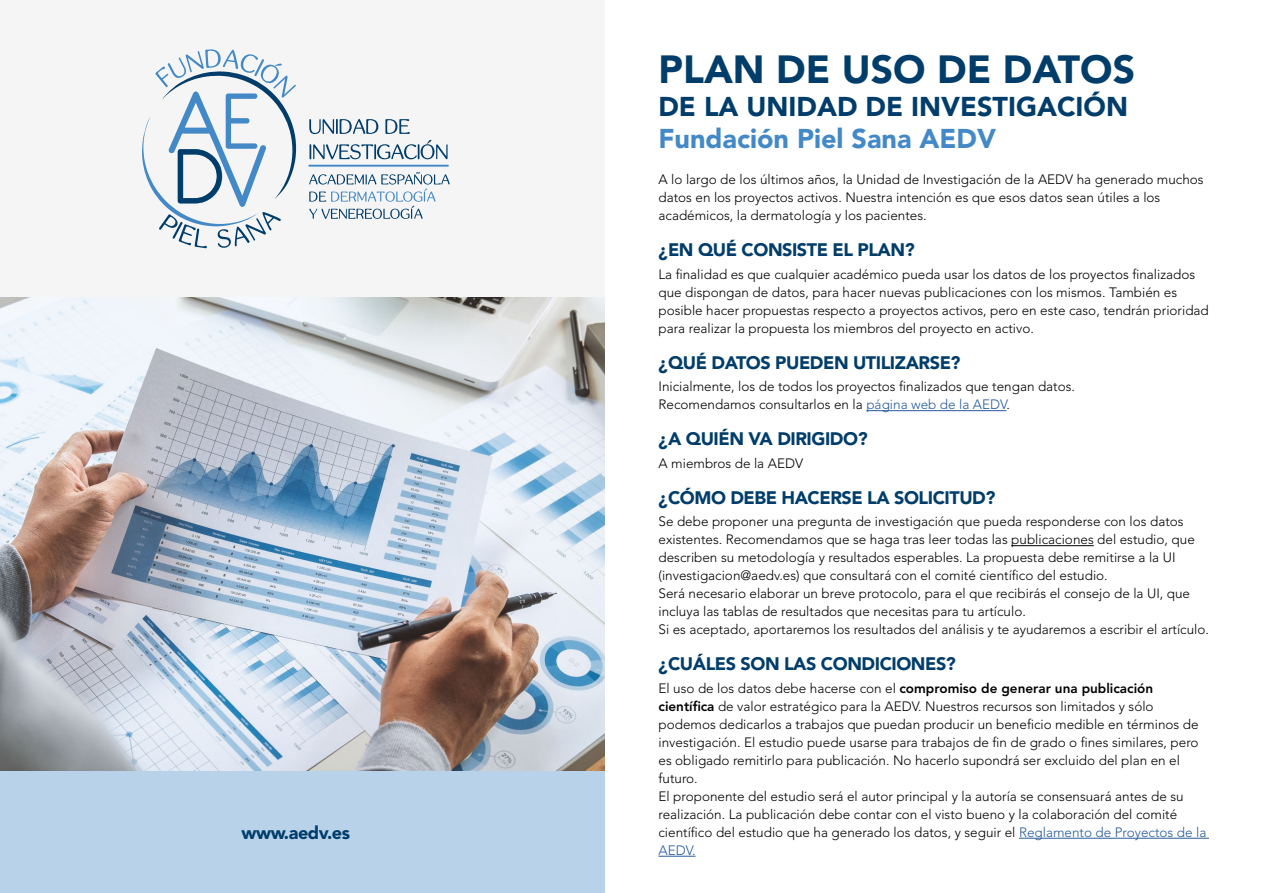
<style>
.page{position:relative;width:1263px;height:893px;background:#fff}
.page>*{position:absolute;margin:0;border:0;box-sizing:border-box;transform-origin:0 0}
.t1{font:900 39px "Avenir LT Std";color:#003d6a}
.t2{font:900 27px "Avenir LT Std";color:#003d6a}
.t3{font:900 27px "Avenir LT Std";color:#4389c7}
.t4{font:900 18px "Avenir LT Std";letter-spacing:-.025em;color:#003d6a}
.t5{font:300 13.5px/18px "Avenir LT Std";color:#000}
.s1{color:#275b9b}
.s2{font-weight:800}
</style>
<div class="page">
<div style="left:0;top:0;width:604px;height:298px;background:#f2f2f2"></div>
<svg style="left:309px;top:172px;width:141px;height:47px"></svg>
<svg style="left:142px;top:49px;width:154px;height:199px"></svg>
<hr style="left:308px;top:165px;width:141px;height:2px;background:#4389c7">
<svg style="left:309px;top:119px;width:69px;height:15px"></svg>
<svg style="left:385px;top:119px;width:25px;height:15px"></svg>
<svg style="left:309px;top:140px;width:139px;height:19px"></svg>
<div style="left:0;top:765px;width:604px;height:128px;background:#b8d2ea"></div>
<hr style="left:866px;top:410px;width:140px;height:1px;background:#275b9b">
<hr style="left:1011px;top:545px;width:83px;height:1px;background:#000">
<hr style="left:1019px;top:838px;width:190px;height:1px;background:#275b9b">
<hr style="left:658px;top:856px;width:37px;height:1px;background:#275b9b">
<img style="left:0;top:298px;width:604px;height:473px">
<h3 class="t4" style="left:242px;top:822px;width:110px">www.aedv.es</h3>
<h1 class="t1" style="left:658px;top:46px;width:478px">PLAN DE USO DE DATOS</h1>
<h2 class="t2" style="left:658px;top:90px;width:471px">DE LA UNIDAD DE INVESTIGACIÓN</h2>
<h2 class="t3" style="left:658px;top:123px;width:339px">Fundación Piel Sana AEDV</h2>
<p class="t5" style="left:658px;top:171px;width:547px">A lo largo de los últimos años, la Unidad de Investigación de la AEDV ha generado muchos datos en los proyectos activos. Nuestra intención es que esos datos sean útiles a los académicos, la dermatología y los pacientes.</p>
<h3 class="t4" style="left:658px;top:239px;width:258px">¿EN QUÉ CONSISTE EL PLAN?</h3>
<p class="t5" style="left:658px;top:265px;width:552px">La finalidad es que cualquier académico pueda usar los datos de los proyectos finalizados que dispongan de datos, para hacer nuevas publicaciones con los mismos. También es posible hacer propuestas respecto a proyectos activos, pero en este caso, tendrán prioridad para realizar la propuesta los miembros del proyecto en activo.</p>
<h3 class="t4" style="left:658px;top:352px;width:304px">¿QUÉ DATOS PUEDEN UTILIZARSE?</h3>
<p class="t5" style="left:658px;top:378px;width:418px">Inicialmente, los de todos los proyectos finalizados que tengan datos.<br>Recomendamos consultarlos en la <span class="s1">página web de la AEDV</span>.</p>
<h3 class="t4" style="left:658px;top:428px;width:211px">¿A QUIÉN VA DIRIGIDO?</h3>
<p class="t5" style="left:658px;top:454px;width:146px">A miembros de la AEDV</p>
<h3 class="t4" style="left:658px;top:487px;width:338px">¿CÓMO DEBE HACERSE LA SOLICITUD?</h3>
<p class="t5" style="left:658px;top:513px;width:552px">Se debe proponer una pregunta de investigación que pueda responderse con los datos existentes. Recomendamos que se haga tras leer todas las publicaciones del estudio, que describen su metodología y resultados esperables. La propuesta debe remitirse a la UI (investigacion@aedv.es) que consultará con el comité científico del estudio.<br>Será necesario elaborar un breve protocolo, para el que recibirás el consejo de la UI, que incluya las tablas de resultados que necesitas para tu artículo.<br>Si es aceptado, aportaremos los resultados del análisis y te ayudaremos a escribir el artículo.</p>
<h3 class="t4" style="left:658px;top:653px;width:299px">¿CUÁLES SON LAS CONDICIONES?</h3>
<p class="t5" style="left:658px;top:679px;width:549px">El uso de los datos debe hacerse con el <span class="s2">compromiso de generar una publicación científica</span> de valor estratégico para la AEDV. Nuestros recursos son limitados y sólo podemos dedicarlos a trabajos que puedan producir un beneficio medible en términos de investigación. El estudio puede usarse para trabajos de fin de grado o fines similares, pero es obligado remitirlo para publicación. No hacerlo supondrá ser excluido del plan en el futuro.<br>El proponente del estudio será el autor principal y la autoría se consensuará antes de su realización. La publicación debe contar con el visto bueno y la colaboración del comité científico del estudio que ha generado los datos, y seguir el <span class="s1">Reglamento de Proyectos de la AEDV.</span></p>
</div>
